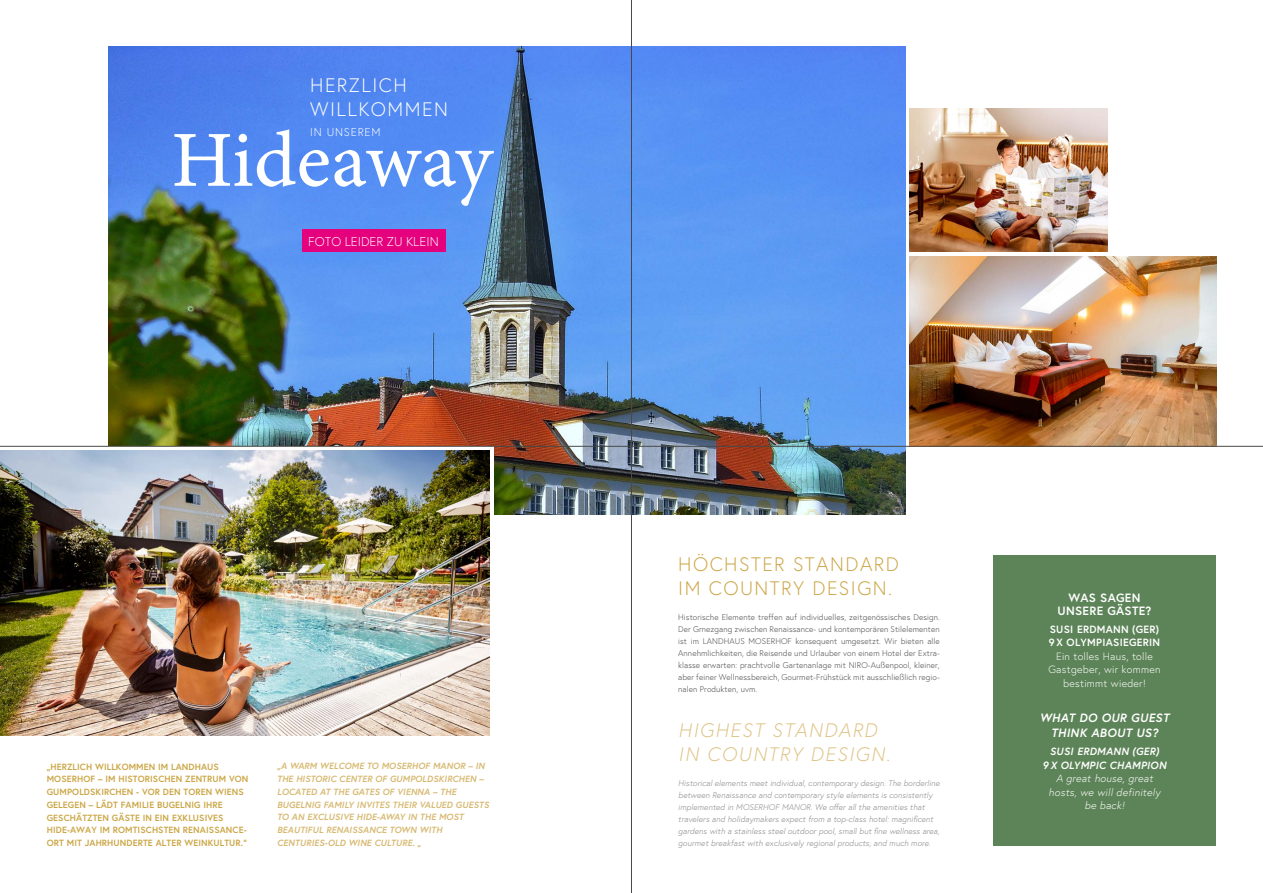
<style>
.page{position:relative;width:1263px;height:893px;background:#fff}
.page>*{position:absolute;margin:0;border:0;box-sizing:border-box;transform-origin:0 0}
.t1{font:79.5px "Minion Pro Capt";color:#fff}
.t2{font:300 19.5px/24px "Europa";letter-spacing:.075em;color:#cba645}
.t3{font:italic 300 19.5px/24px "Europa";letter-spacing:.075em;color:#dec386}
.t4{font:300 19.5px/24.3px "Europa";letter-spacing:.075em;color:#fff}
.t5{font:300 12.75px "Europa";color:#fff}
.t6{font:italic 700 12px/15px "Europa";letter-spacing:.03em;color:#fff;text-align:center}
.t7{font:700 12px/13.5px "Europa";letter-spacing:.025em;color:#fff;text-align:center}
.t8{font:300 11.25px "Europa";letter-spacing:.075em;color:#fff}
.t9{font:300 10.5px/13.5px "Europa";letter-spacing:.025em;color:#fff;text-align:center}
.t10{font:italic 300 10.5px/13.5px "Europa";letter-spacing:.025em;color:#fff;text-align:center}
.t11{font:700 10.5px/13.5px "Europa";letter-spacing:.025em;color:#fff}
.t12{font:italic 700 10.5px/13.5px "Europa";letter-spacing:.025em;color:#fff;text-align:center}
.t13{font:700 9px/12.8px "Europa";letter-spacing:.01em;color:#cba645}
.t14{font:italic 700 9px/12.8px "Europa";letter-spacing:.01em;color:#d7b971}
.t15{font:300 8.25px/12px "Europa";letter-spacing:.01em;color:#494948;text-align:justify}
.t16{font:italic 300 8.25px/12px "Europa";letter-spacing:.01em;color:#878786}
</style>
<div class="page">
<img style="left:108px;top:47px;width:797px;height:467px">
<img style="left:910px;top:256px;width:306px;height:190px">
<div style="left:993px;top:556px;width:223px;height:290px;background:#5d8458"></div>
<svg style="left:0;top:447px;width:493px;height:255px"></svg>
<img style="left:910px;top:108px;width:197px;height:144px">
<img style="left:0;top:451px;width:489px;height:285px">
<div style="left:302px;top:230px;width:143px;height:22px;background:#e5007d"></div>
<hr style="left:0;top:446px;width:1263px;height:1px;background:#494948">
<hr style="left:631px;top:0;width:1px;height:893px;background:#494948">
<h2 class="t4" style="left:310px;top:73px;width:139px">HERZLICH<br>WILLKOMMEN</h2>
<h3 class="t8" style="left:310px;top:125px;width:72px">IN UNSEREM</h3>
<h1 class="t1" style="left:171px;top:113px;width:323px">Hideaway</h1>
<h3 class="t5" style="left:308px;top:234px;width:132px">FOTO LEIDER ZU KLEIN</h3>
<p class="t13" style="left:47px;top:760px;width:203px">„HERZLICH WILLKOMMEN IM LANDHAUS MOSERHOF – IM HISTORISCHEN ZENTRUM VON GUMPOLDSKIRCHEN - VOR DEN TOREN WIENS GELEGEN – LÄDT FAMILIE BUGELNIG IHRE GESCHÄTZTEN GÄSTE IN EIN EXKLUSIVES HIDE-AWAY IM ROMTISCHSTEN RENAISSANCE-ORT MIT JAHRHUNDERTE ALTER WEINKULTUR.“</p>
<p class="t14" style="left:277px;top:760px;width:213px">„A WARM WELCOME TO MOSERHOF MANOR – IN THE HISTORIC CENTER OF GUMPOLDSKIRCHEN – LOCATED AT THE GATES OF VIENNA – THE BUGELNIG FAMILY INVITES THEIR VALUED GUESTS TO AN EXCLUSIVE HIDE-AWAY IN THE MOST BEAUTIFUL RENAISSANCE TOWN WITH CENTURIES-OLD WINE CULTURE. „</p>
<h2 class="t2" style="left:678px;top:552px;width:222px">HÖCHSTER STANDARD<br>IM COUNTRY DESIGN.</h2>
<p class="t15" style="left:678px;top:611px;width:263px">Historische Elemente treffen auf individuelles, zeitgenössisches Design.<br>Der Grnezgang zwischen Renaissance- und kontemporären Stilelementen ist im LANDHAUS MOSERHOF konsequent umgesetzt. Wir bieten alle Annehmlichkeiten, die Reisende und Urlauber von einem Hotel der Extra&shy;klasse erwarten: prachtvolle Gartenanlage mit NIRO-Außenpool, kleiner, aber feiner Wellnessbereich, Gourmet-Frühstück mit ausschließlich regio&shy;nalen Produkten, uvm.</p>
<h2 class="t3" style="left:678px;top:718px;width:213px">HIGHEST STANDARD<br>IN COUNTRY DESIGN.</h2>
<p class="t16" style="left:678px;top:777px;width:263px">Historical elements meet individual, contemporary design. The borderline between Renaissance and contemporary style elements is consistently implemented in MOSERHOF MANOR. We offer all the amenities that travelers and holidaymakers expect from a top-class hotel: magnificent gardens with a stainless steel outdoor pool, small but fine wellness area, gourmet breakfast with exclusively regional products, and much more.</p>
<h3 class="t7" style="left:1057px;top:591px;width:95px">WAS SAGEN<br>UNSERE GÄSTE?</h3>
<p class="t11" style="left:1049px;top:622px;width:113px">SUSI ERDMANN (GER)<br>9 X OLYMPIASIEGERIN</p>
<p class="t9" style="left:1048px;top:650px;width:114px">Ein tolles Haus, tolle<br>Gastgeber, wir kommen bestimmt wieder!</p>
<h3 class="t6" style="left:1040px;top:710px;width:131px">WHAT DO OUR GUEST<br>THINK ABOUT US?</h3>
<p class="t12" style="left:1043px;top:744px;width:125px">SUSI ERDMANN (GER)<br>9 X OLYMPIC CHAMPION</p>
<p class="t10" style="left:1049px;top:772px;width:113px">A great house, great hosts, we will definitely be back!</p>
</div>
